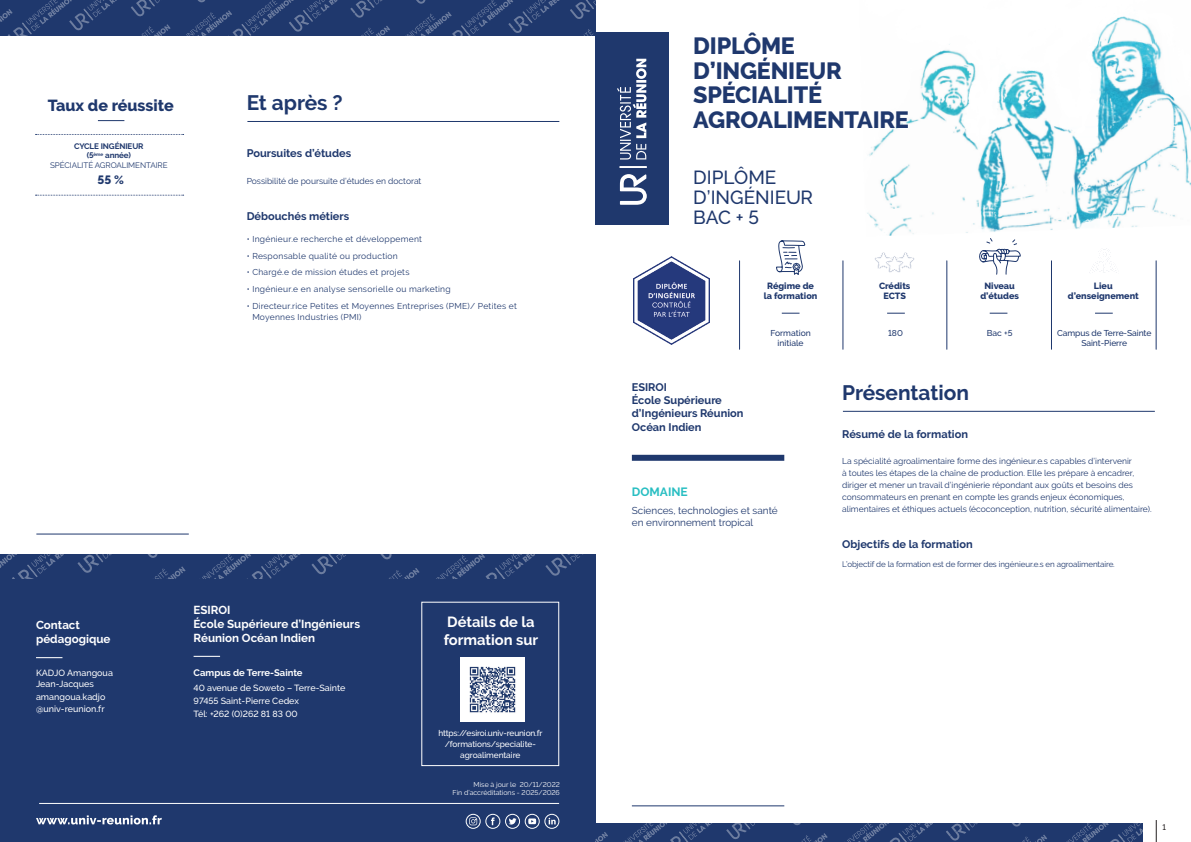
<style>
.page{position:relative;width:1191px;height:842px;background:#fff}
.page>*{position:absolute;margin:0;border:0;box-sizing:border-box;transform-origin:0 0}
.t1{font:800 23.4px/24.6px "Raleway";letter-spacing:-.01em;color:#1f386d}
.t2{font:700 20.9px "Raleway";color:#1f386d}
.t3{font:500 18.9px/19.9px "Raleway";color:#1f386d}
.t4{font:800 16px "Raleway";color:#1f386d}
.t5{font:700 14.7px/17.6px "Raleway";color:#fff}
.t6{font:700 12px "Raleway";color:#28bec2}
.t7{font:800 12px "Raleway";color:#1f386d}
.t8{font:700 11.6px/13.9px "Raleway";color:#fff}
.t9{font:700 11px/13.2px "Raleway";color:#1f386d}
.t10{font:10px/12px "Raleway";color:#1f386d}
.t11{font:700 9.5px "Raleway";color:#fff}
.t12{font:800 9px/10.8px "Raleway";color:#1f386d;text-align:center}
.t13{font:500 8.9px/11.6px "Raleway";color:#fff}
.t14{font:8.5px/12px "Raleway";color:#1f386d}
.t15{font:8.5px/11px "Raleway";letter-spacing:.03em;color:#1f386d}
.t16{font:500 8.5px/10.2px "Raleway";letter-spacing:-.01em;color:#1f386d;text-align:center}
.t17{font:500 8.3px/10.8px "Raleway";letter-spacing:-.01em;color:#fff;text-align:center}
.t18{font:8px/9.6px "Raleway";letter-spacing:-.01em;color:#1f386d;text-align:center}
.t19{font:500 8px "Raleway";color:#231f20}
.t20{font:7px/8.9px "Raleway";color:#fff;text-align:right}
.s1{font-weight:700}
</style>
<div class="page">
<hr style="left:843px;top:411px;width:311px;height:1px;background:#1f386d">
<hr style="left:247px;top:121px;width:312px;height:1px;background:#1f386d">
<svg style="left:0;top:0;width:595px;height:36px;background:#273f72"></svg>
<hr style="left:36px;top:534px;width:153px;height:1px;background:#1f386d">
<div style="left:0;top:555px;width:595px;height:287px;background:#1f386d"></div>
<svg style="left:0;top:555px;width:580px;height:24px"></svg>
<svg style="left:36px;top:657px;width:26px;height:1px"></svg>
<div style="left:421px;top:602px;width:138px;height:164px;border:1px solid #fff"></div>
<img style="left:460px;top:658px;width:64px;height:64px">
<div style="left:505px;top:814px;width:15px;height:14px;border:1px solid #fff;border-radius:7px"></div>
<svg style="left:508px;top:818px;width:8px;height:7px"></svg>
<div style="left:466px;top:814px;width:14px;height:14px;border:1px solid #fff;border-radius:7px"></div>
<svg style="left:469px;top:817px;width:8px;height:8px"></svg>
<div style="left:485px;top:814px;width:15px;height:14px;border:1px solid #fff;border-radius:7px"></div>
<svg style="left:491px;top:817px;width:3px;height:8px"></svg>
<div style="left:525px;top:814px;width:14px;height:14px;border:1px solid #fff;border-radius:7px"></div>
<svg style="left:528px;top:818px;width:8px;height:6px"></svg>
<div style="left:545px;top:814px;width:14px;height:14px;border:1px solid #fff;border-radius:7px"></div>
<svg style="left:548px;top:818px;width:12px;height:11px"></svg>
<svg style="left:36px;top:815px;width:126px;height:9px"></svg>
<hr style="left:39px;top:803px;width:520px;height:1px;background:#fff">
<svg style="left:1156px;top:820px;width:1px;height:22px"></svg>
<hr style="left:632px;top:806px;width:152px;height:1px;background:#1f386d">
<svg style="left:595px;top:823px;width:547px;height:19px;background:#273f72"></svg>
<div style="left:632px;top:455px;width:152px;height:6px;background:#1f386d"></div>
<hr style="left:842px;top:261px;width:1px;height:88px;background:#1f386d">
<hr style="left:739px;top:261px;width:1px;height:88px;background:#1f386d">
<hr style="left:946px;top:261px;width:1px;height:88px;background:#1f386d">
<hr style="left:1051px;top:261px;width:1px;height:88px;background:#1f386d">
<hr style="left:1156px;top:261px;width:1px;height:88px;background:#1f386d">
<svg style="left:782px;top:313px;width:17px;height:1px"></svg>
<svg style="left:989px;top:313px;width:18px;height:1px"></svg>
<svg style="left:887px;top:313px;width:18px;height:1px"></svg>
<svg style="left:1095px;top:313px;width:17px;height:1px"></svg>
<svg style="left:776px;top:240px;width:17px;height:33px"></svg>
<div style="left:595px;top:32px;width:74px;height:193px;background:#1f386d"></div>
<img style="left:793px;top:16px;width:398px;height:265px">
<svg style="left:620px;top:174px;width:27px;height:31px"></svg>
<svg style="left:617px;top:59px;width:29px;height:101px"></svg>
<svg style="left:620px;top:167px;width:26px;height:1px"></svg>
<svg style="left:194px;top:656px;width:26px;height:1px"></svg>
<img style="left:633px;top:256px;width:76px;height:88px">
<svg style="left:98px;top:120px;width:26px;height:1px"></svg>
<svg style="left:36px;top:134px;width:148px;height:1px"></svg>
<svg style="left:36px;top:195px;width:148px;height:1px"></svg>
<h3 class="t4" style="left:48px;top:96px;width:127px">Taux de réussite</h3>
<p class="t18" style="left:50px;top:141px;width:119px"><span class="s1">CYCLE INGÉNIEUR<br>(5</span><sup>ème</sup> <span class="s1">année)<br></span>SPÉCIALITÉ AGROALIMENTAIRE</p>
<h3 class="t7" style="left:98px;top:173px;width:28px">55 %</h3>
<h2 class="t2" style="left:247px;top:91px;width:98px">Et après ?</h2>
<p class="t9" style="left:247px;top:147px;width:106px">Poursuites d’études</p>
<p class="t14" style="left:247px;top:175px;width:176px">Possibilité de poursuite d’études en doctorat</p>
<p class="t9" style="left:247px;top:209px;width:104px">Débouchés métiers</p>
<p class="t15" style="left:247px;top:233px;width:177px">• Ingénieur.e recherche et développement</p>
<p class="t15" style="left:247px;top:250px;width:153px">• Responsable qualité ou production</p>
<p class="t15" style="left:247px;top:267px;width:164px">• Chargé.e de mission études et projets</p>
<p class="t15" style="left:247px;top:283px;width:205px">• Ingénieur.e en analyse sensorielle ou marketing</p>
<p class="t15" style="left:252px;top:300px;width:266px;text-indent:-6px">• Directeur.rice Petites et Moyennes Entreprises (PME)/ Petites et<br>Moyennes Industries (PMI)</p>
<h3 class="t8" style="left:194px;top:603px;width:168px">ESIROI<br>École Supérieure d’Ingénieurs<br>Réunion Océan Indien</h3>
<p class="t11" style="left:194px;top:667px;width:111px">Campus de Terre-Sainte</p>
<p class="t13" style="left:194px;top:681px;width:153px;line-height:13.1px">40 avenue de Soweto – Terre-Sainte<br>97455 Saint-Pierre Cedex<br>Tél: +262 (0)262 81 83 00</p>
<h3 class="t8" style="left:36px;top:618px;width:76px">Contact pédagogique</h3>
<h3 class="t5" style="left:444px;top:613px;width:96px">Détails de la formation sur</h3>
<p class="t13" style="left:36px;top:667px;width:78px">KADJO Amangoua<br>Jean-Jacques</p>
<p class="t13" style="left:36px;top:691px;width:71px">amangoua.kadjo @univ-reunion.fr</p>
<p class="t17" style="left:438px;top:728px;width:106px">https://esiroi.univ-reunion.fr /formations/specialite&shy;agroalimentaire</p>
<p class="t20" style="left:452px;top:780px;width:109px">Mise à jour le 20/11/2022<br>Fin d’accréditations - 2025/2026</p>
<h1 class="t1" style="left:693px;top:34px;width:217px">DIPLÔME<br>D’INGÉNIEUR<br>SPÉCIALITÉ<br>AGROALIMENTAIRE</h1>
<h3 class="t3" style="left:693px;top:167px;width:121px">DIPLÔME<br>D’INGÉNIEUR<br>BAC + 5</h3>
<p class="t12" style="left:764px;top:280px;width:55px">Régime de la formation</p>
<p class="t9" style="left:632px;top:380px;width:113px">ESIROI<br>École Supérieure d’Ingénieurs Réunion<br>Océan Indien</p>
<p class="t16" style="left:770px;top:328px;width:42px">Formation initiale</p>
<h3 class="t6" style="left:632px;top:485px;width:57px">DOMAINE</h3>
<p class="t10" style="left:632px;top:504px;width:147px">Sciences, technologies et santé en environnement tropical</p>
<p class="t12" style="left:879px;top:280px;width:33px">Crédits<br>ECTS</p>
<p class="t12" style="left:980px;top:280px;width:40px">Niveau d’études</p>
<p class="t12" style="left:1067px;top:280px;width:72px">Lieu d’enseignement</p>
<p class="t16" style="left:888px;top:328px;width:16px">180</p>
<p class="t16" style="left:987px;top:328px;width:27px">Bac +5</p>
<p class="t16" style="left:1057px;top:328px;width:96px">Campus de Terre-Sainte<br>Saint-Pierre</p>
<h2 class="t2" style="left:842px;top:381px;width:128px">Présentation</h2>
<p class="t9" style="left:842px;top:427px;width:127px">Résumé de la formation</p>
<p class="t14" style="left:842px;top:455px;width:311px">La spécialité agroalimentaire forme des ingénieur.e.s capables d’intervenir<br>à toutes les étapes de la chaîne de production. Elle les prépare à encadrer, diriger et mener un travail d’ingénierie répondant aux goûts et besoins des consommateurs en prenant en compte les grands enjeux économiques, alimentaires et éthiques actuels (écoconception, nutrition, sécurité alimentaire).</p>
<p class="t9" style="left:842px;top:537px;width:132px">Objectifs de la formation</p>
<p class="t18" style="left:842px;top:560px;width:274px">L’objectif de la formation est de former des ingénieur.e.s en agroalimentaire.</p>
<p class="t19" style="left:1162px;top:823px;width:5px">1</p>
</div>
